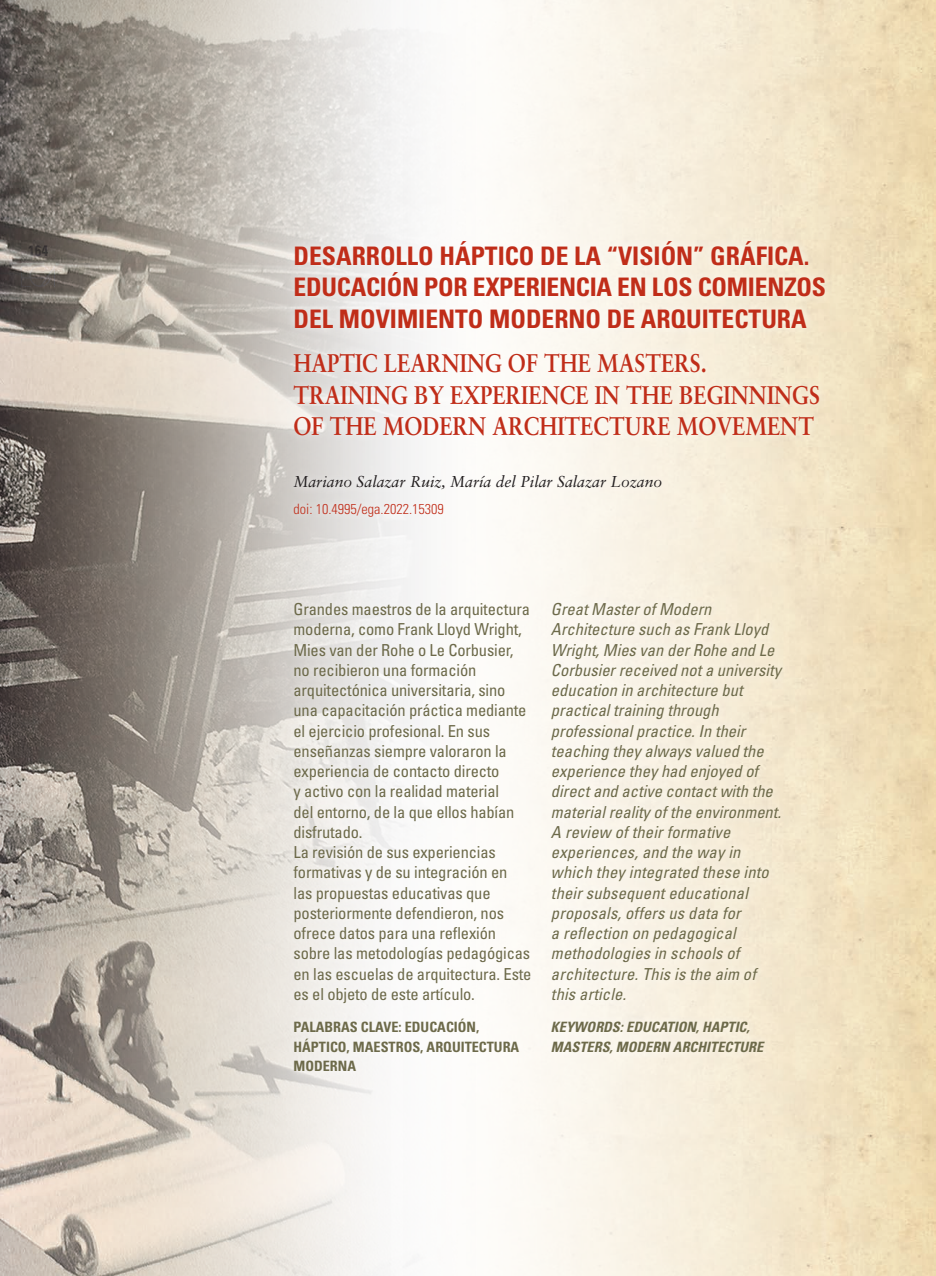
<style>
.page{position:relative;width:936px;height:1276px;background:#fff}
.page>*{position:absolute;margin:0;border:0;box-sizing:border-box;transform-origin:0 0}
.TITULO_ARTICULO_CAST{font:700 condensed 25.5px/31.5px "Univers";color:#c02d19}
.TITULO_ARTICULO_INGL{font:700 25.5px/31.5px "Sabon";color:#c02d19;scale:.85 1}
.ENTRADILLA_CASTELLAN{font:condensed 16.5px/20.2px "Univers";letter-spacing:-.01em;color:#6d6a4a}
.ENTRADILLA_INGLES{font:italic condensed 16.5px/20.2px "Univers";color:#6d6a4a}
.AUTOR_ARTICULO{font:italic 15.75px "Sabon";color:#231f20}
.t1{font:700 condensed 15px "Univers";color:#231f20}
.ENTRADILLA_CASTELLAN-2{font:700 condensed 14.25px/19.5px "Univers";color:#6d6a4a}
.ENTRADILLA_INGLES-2{font:italic 700 condensed 14.25px/19.5px "Univers";color:#6d6a4a}
.AUTOR_ARTICULO-2{font:300 condensed 14.25px "Univers";color:#c02d19}
</style>
<div class="page">
<img style="left:0;top:0;width:483px;height:1276px">
<div style="left:284px;top:232px;width:550px;height:294px;background:#fff;opacity:.75"></div>
<div style="left:285px;top:593px;width:254px;height:487px;background:#fff;opacity:.75"></div>
<div style="left:542px;top:593px;width:249px;height:469px;background:#fff;opacity:.75"></div>
<p class="t1" style="left:28px;top:242px;width:21px">164</p>
<p class="TITULO_ARTICULO_CAST" style="left:293px;top:240px;width:517px">DESARROLLO HÁPTICO DE LA “VISIÓN” GRÁFICA.</p>
<p class="TITULO_ARTICULO_CAST" style="left:293px;top:271px;width:534px">EDUCACIÓN POR EXPERIENCIA EN LOS COMIENZOS<br>DEL MOVIMIENTO MODERNO DE ARQUITECTURA</p>
<p class="TITULO_ARTICULO_INGL" style="left:293px;top:347px;width:487px">HAPTIC LEARNING OF THE MASTERS.</p>
<p class="TITULO_ARTICULO_INGL" style="left:293px;top:378px;width:620px">TRAINING BY EXPERIENCE IN THE BEGINNINGS<br>OF THE MODERN ARCHITECTURE MOVEMENT</p>
<p class="AUTOR_ARTICULO" style="left:293px;top:472px;width:370px">Mariano Salazar Ruiz, María del Pilar Salazar Lozano</p>
<p class="AUTOR_ARTICULO-2" style="left:293px;top:500px;width:152px">doi: 10.4995/ega.2022.15309</p>
<p class="ENTRADILLA_CASTELLAN" style="left:293px;top:599px;width:238px">Grandes maestros de la arquitectura moderna, como Frank Lloyd Wright,<br>Mies van der Rohe o Le Corbusier, no recibieron una formación arquitectónica universitaria, sino una capacitación práctica mediante el ejercicio profesional. En sus enseñanzas siempre valoraron la experiencia de contacto directo<br>y activo con la realidad material<br>del entorno, de la que ellos habían disfrutado.</p>
<p class="ENTRADILLA_CASTELLAN" style="left:293px;top:842px;width:239px">La revisión de sus experiencias formativas y de su integración en<br>las propuestas educativas que posteriormente defendieron, nos ofrece datos para una reflexión sobre las metodologías pedagógicas en las escuelas de arquitectura. Este es el objeto de este artículo.</p>
<p class="ENTRADILLA_CASTELLAN-2" style="left:293px;top:1017px;width:227px">PALABRAS CLAVE: EDUCACIÓN,<br>HÁPTICO, MAESTROS, ARQUITECTURA<br>MODERNA</p>
<p class="ENTRADILLA_INGLES" style="left:551px;top:599px;width:232px">Great Master of Modern<br>Architecture such as Frank Lloyd<br>Wright, Mies van der Rohe and Le<br>Corbusier received not a university education in architecture but practical training through professional practice. In their teaching they always valued the experience they had enjoyed of direct and active contact with the material reality of the environment.</p>
<p class="ENTRADILLA_INGLES" style="left:551px;top:821px;width:219px">A review of their formative experiences, and the way in which they integrated these into their subsequent educational proposals, offers us data for<br>a reflection on pedagogical methodologies in schools of architecture. This is the aim of this article.</p>
<p class="ENTRADILLA_INGLES-2" style="left:551px;top:1017px;width:214px">KEYWORDS: EDUCATION, HAPTIC,<br>MASTERS, MODERN ARCHITECTURE</p>
</div>
